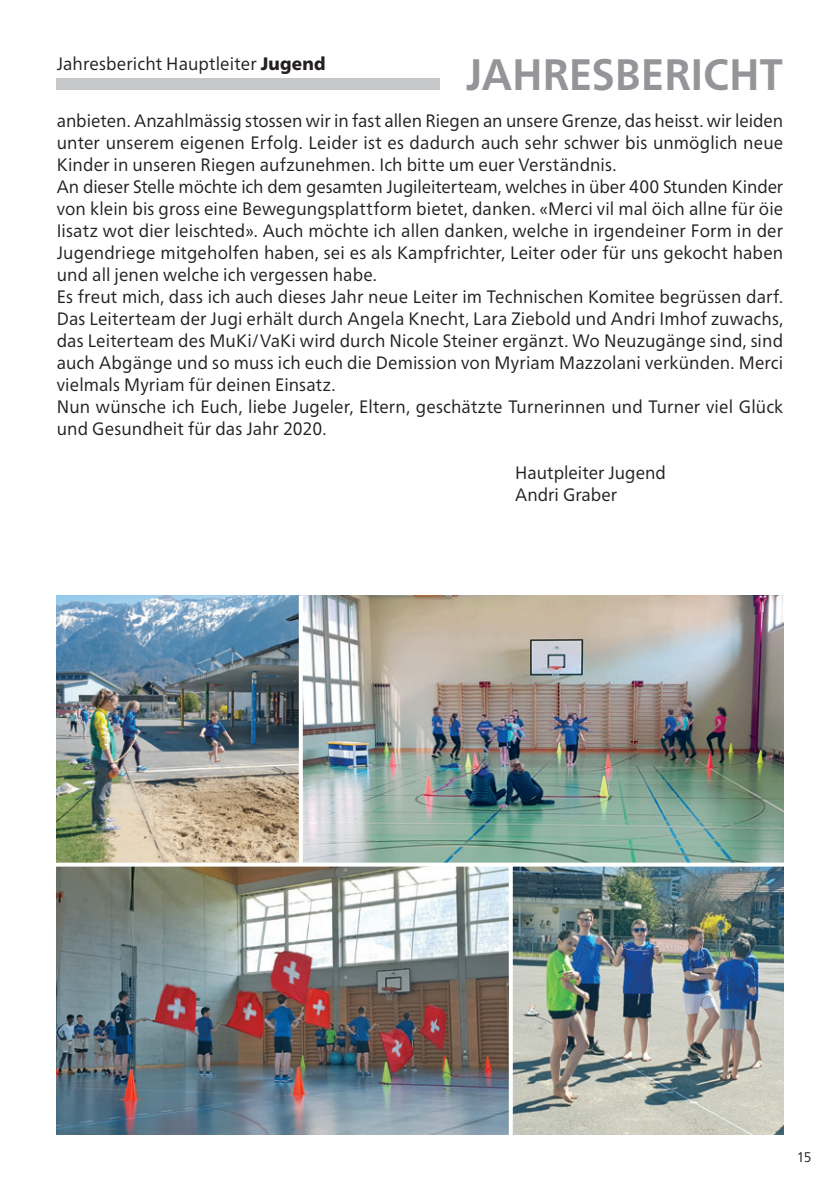
<style>
.page{position:relative;width:840px;height:1191px;background:#fff}
.page>*{position:absolute;margin:0;border:0;box-sizing:border-box;transform-origin:0 0}
.t1{font:700 44px "Frutiger Neue LTW1 G";letter-spacing:-.005em;color:#939598;scale:.95 1}
.grundtext{font:18px/22px "Frutiger Neue LTW1 G";letter-spacing:.005em;color:#231f20;text-align:justify;scale:.95 1}
.t2{font:14px "Frutiger Neue LTW1 G";color:#231f20;scale:.95 1}
.s1{font-weight:900}
</style>
<div class="page">
<div style="left:57px;top:79px;width:382px;height:11px;background:#c7c8ca"></div>
<img style="left:57px;top:595px;width:725px;height:539px">
<svg style="left:56px;top:862px;width:728px;height:4px"></svg>
<svg style="left:298px;top:595px;width:4px;height:270px"></svg>
<svg style="left:508px;top:863px;width:4px;height:272px"></svg>
<p class="grundtext" style="left:57px;top:53px;width:284px">Jahresbericht Hauptleiter <span class="s1">Jugend</span></p>
<h1 class="t1" style="left:466px;top:49px;width:335px">JAHRESBERICHT</h1>
<p class="grundtext" style="left:57px;top:110px;width:765px">anbieten. Anzahlmässig stossen wir in fast allen Riegen an unsere Grenze, das heisst. wir leiden unter unserem eigenen Erfolg. Leider ist es dadurch auch sehr schwer bis unmöglich neue Kinder in unseren Riegen aufzunehmen. Ich bitte um euer Verständnis.</p>
<p class="grundtext" style="left:57px;top:176px;width:765px">An dieser Stelle möchte ich dem gesamten Jugileiterteam, welches in über 400 Stunden Kinder von klein bis gross eine Bewegungsplattform bietet, danken. «Merci vil mal öich allne für öie Iisatz wot dier leischted». Auch möchte ich allen danken, welche in irgendeiner Form in der Jugendriege mitgeholfen haben, sei es als Kampfrichter, Leiter oder für uns gekocht haben und all jenen welche ich vergessen habe.</p>
<p class="grundtext" style="left:57px;top:286px;width:765px">Es freut mich, dass ich auch dieses Jahr neue Leiter im Technischen Komitee begrüssen darf.<br>Das Leiterteam der Jugi erhält durch Angela Knecht, Lara Ziebold und Andri Imhof zuwachs, das Leiterteam des MuKi/VaKi wird durch Nicole Steiner ergänzt. Wo Neuzugänge sind, sind auch Abgänge und so muss ich euch die Demission von Myriam Mazzolani verkünden. Merci vielmals Myriam für deinen Einsatz.</p>
<p class="grundtext" style="left:57px;top:396px;width:765px">Nun wünsche ich Euch, liebe Jugeler, Eltern, geschätzte Turnerinnen und Turner viel Glück und Gesundheit für das Jahr 2020.</p>
<p class="grundtext" style="left:515px;top:462px;width:160px">Hautpleiter Jugend</p>
<p class="grundtext" style="left:515px;top:484px;width:109px">Andri Graber</p>
<p class="t2" style="left:796px;top:1148px;width:17px">15</p>
</div>
